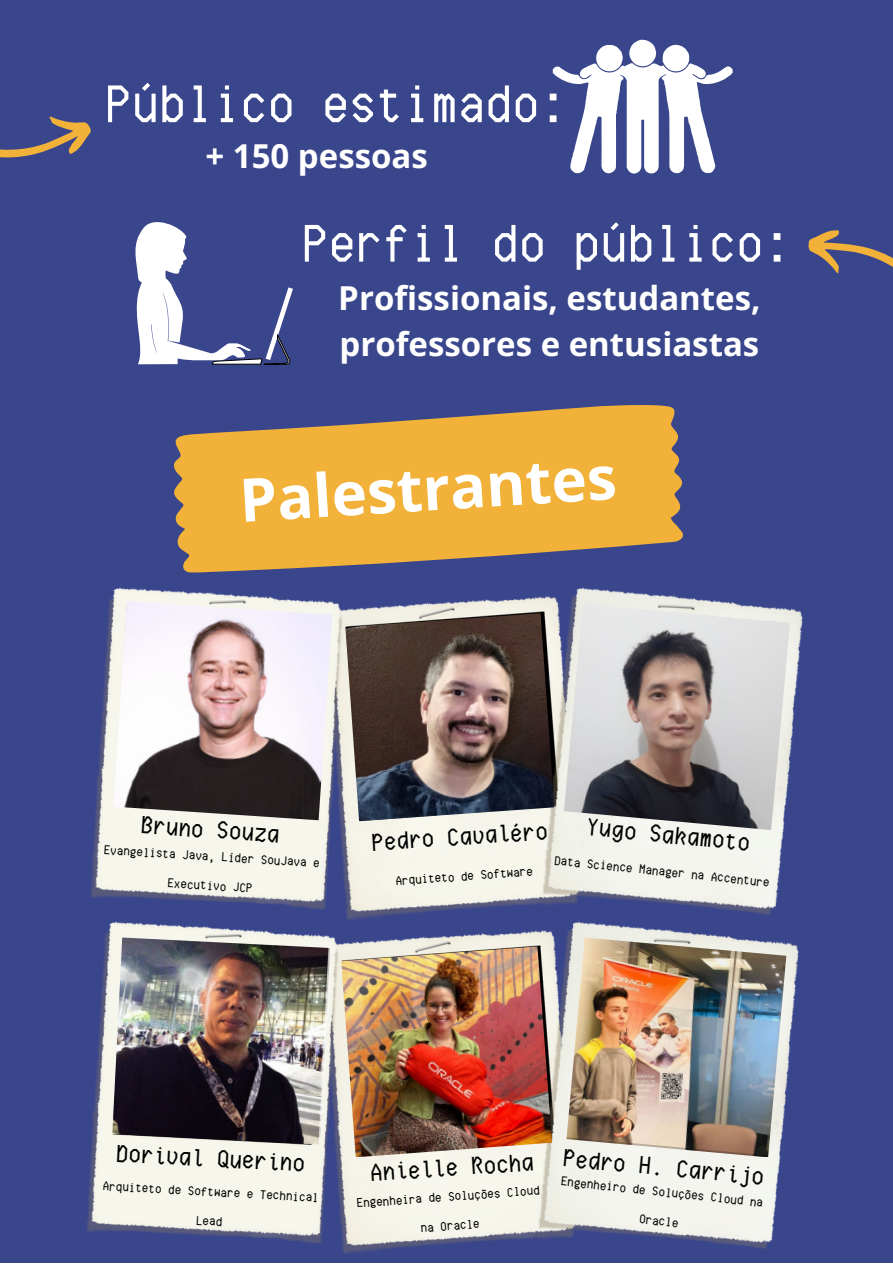
<style>
.page{position:relative;width:893px;height:1264px;background:#fff}
.page>*{position:absolute;margin:0;border:0;box-sizing:border-box;transform-origin:0 0}
.t1{font:86.85px "Computer says no";color:#fff}
.t2{font:700 60px "Open Sans";color:#fff}
.t3{font:40.5px "Computer says no Italic";color:#000}
.t4{font:700 33px/46px "Open Sans";color:#fff}
.t5{font:21px/29.2px "Computer says no";color:#000;text-align:center}
</style>
<div class="page">
<div style="left:0;top:0;width:892px;height:1262px;background:#3a468c"></div>
<svg style="left:552px;top:39px;width:180px;height:136px"></svg>
<svg style="left:131px;top:215px;width:162px;height:149px"></svg>
<svg style="left:0;top:113px;width:92px;height:46px;background:#696176"></svg>
<svg style="left:799px;top:215px;width:93px;height:122px;background:#4a4f84"></svg>
<svg style="left:172px;top:404px;width:511px;height:168px;background:#cf9d47"></svg>
<img style="left:89px;top:588px;width:714px;height:333px">
<img style="left:85px;top:921px;width:714px;height:334px">
<img style="left:113px;top:601px;width:219px;height:219px">
<img style="left:345px;top:613px;width:209px;height:208px">
<img style="left:563px;top:604px;width:227px;height:226px">
<img style="left:112px;top:937px;width:218px;height:207px">
<img style="left:341px;top:946px;width:211px;height:211px">
<img style="left:566px;top:937px;width:220px;height:220px">
<h1 class="t1" style="left:108px;top:41px;width:463px">Público estimado:</h1>
<h3 class="t4" style="left:205px;top:132px;width:224px">+ 150 pessoas</h3>
<h1 class="t1" style="left:305px;top:181px;width:490px">Perfil do público:</h1>
<h3 class="t4" style="left:338px;top:274px;width:423px">Profissionais, estudantes, professores e entusiastas</h3>
<h2 class="t2" style="left:236px;top:459px;width:379px;rotate:-4deg">Palestrantes</h2>
<h3 class="t3" style="left:144px;top:795px;width:141px;rotate:4deg">Bruno Souza</h3>
<p class="t5" style="left:106px;top:831px;width:218px;rotate:4deg">Evangelista Java, Líder SouJava e<br>Executivo JCP</p>
<h3 class="t3" style="left:371px;top:813px;width:178px;rotate:-4deg">Pedro Cavaléro</h3>
<h3 class="t3" style="left:591px;top:797px;width:166px;rotate:6deg">Yugo Sakamoto</h3>
<p class="t5" style="left:395px;top:863px;width:139px;rotate:-4deg">Arquiteto de Software</p>
<p class="t5" style="left:557px;top:842px;width:218px;rotate:6deg">Data Science Manager na Accenture</p>
<h3 class="t3" style="left:119px;top:1124px;width:191px;rotate:3deg">Dorival Querino</h3>
<h3 class="t3" style="left:369px;top:1143px;width:166px;rotate:-4deg">Anielle Rocha</h3>
<h3 class="t3" style="left:567px;top:1129px;width:204px;rotate:5deg">Pedro H. Carrijo</h3>
<p class="t5" style="left:104px;top:1168px;width:218px;rotate:3deg">Arquiteto de Software e Technical<br>Lead</p>
<p class="t5" style="left:356px;top:1185px;width:185px;rotate:-4deg">Engenheira de Soluções Cloud na Oracle</p>
<p class="t5" style="left:563px;top:1163px;width:205px;rotate:6deg">Engenheiro de Soluções Cloud na<br>Oracle</p>
</div>
